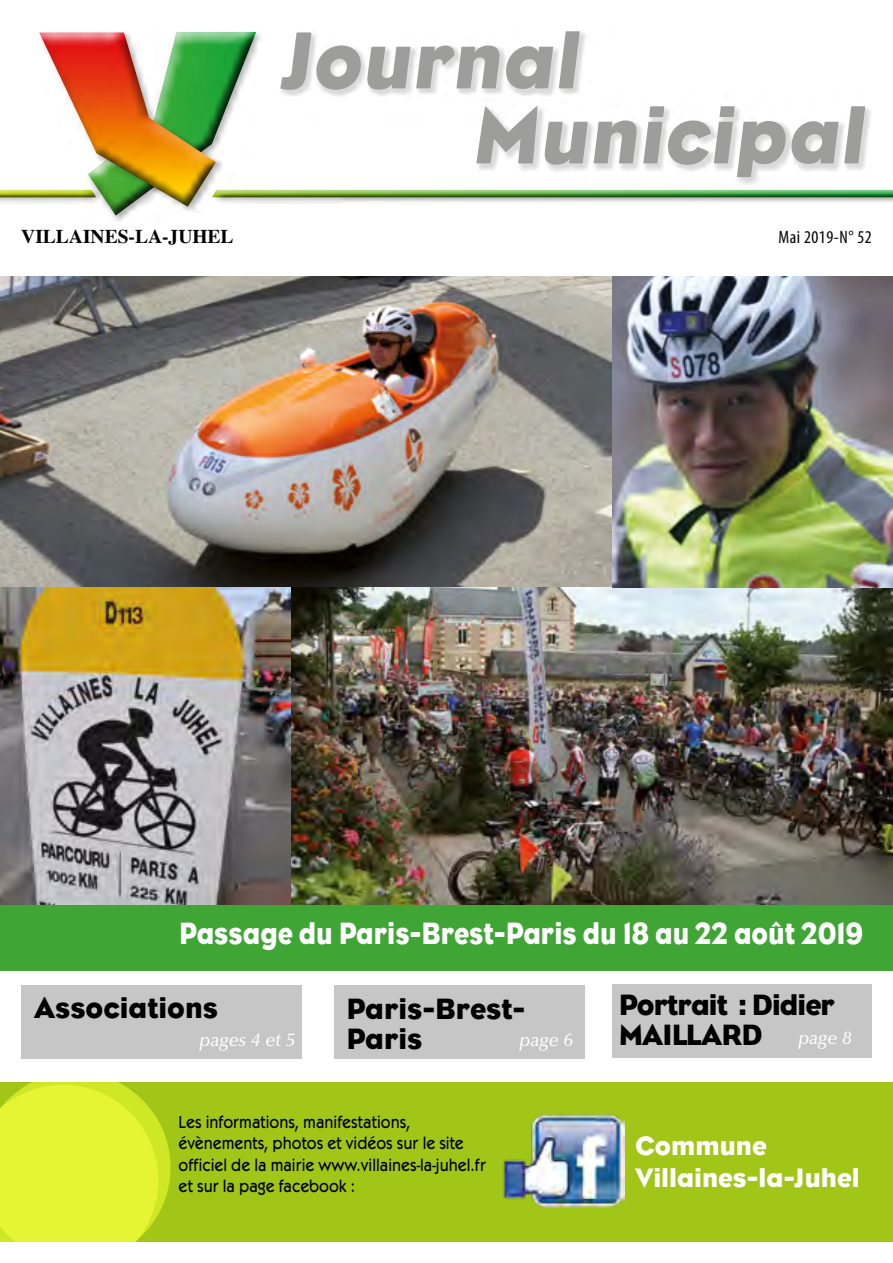
<style>
.page{position:relative;width:893px;height:1263px;background:#fff}
.page>*{position:absolute;margin:0;border:0;box-sizing:border-box;transform-origin:0 0}
.t1{font:82.5px/75px "Bureau Eagle";color:#9d9d9c}
.t2{font:31.5px "Bureau Eagle";color:#fff;scale:.89 1}
.t3{font:30px/30px "Bureau Eagle";letter-spacing:-.005em;color:#000}
.t4{font:30px/30px "Bureau Eagle";letter-spacing:-.03em;color:#000}
.t5{font:27.3px/32.7px "Bureau Eagle";color:#fff}
.t6{font:700 19.5px "Times";color:#000}
.t7{font:500 18px/21.6px "Kabel Itc T";color:#000;scale:.9 1}
.t8{font:italic 500 18px "Optima BQ";color:#fff}
.t9{font:condensed 18px "Myriad Pro";letter-spacing:.03em;color:#000}
</style>
<div class="page">
<div style="left:0;top:1082px;width:893px;height:160px;background:#a2c617"></div>
<img style="left:0;top:276px;width:893px;height:628px">
<div style="left:0;top:904px;width:893px;height:67px;background:#3fa535"></div>
<svg style="left:0;top:1082px;width:171px;height:160px;background:#dcef2f"></svg>
<div style="left:21px;top:986px;width:281px;height:73px;background:#c6c6c6"></div>
<div style="left:612px;top:984px;width:260px;height:73px;background:#c6c6c6"></div>
<div style="left:334px;top:986px;width:251px;height:73px;background:#c6c6c6"></div>
<img style="left:503px;top:1114px;width:121px;height:93px">
<svg style="left:0;top:32px;width:893px;height:184px"></svg>
<div style="left:0;top:180px;width:893px;height:19px;background:#fff;opacity:.75"></div>
<div style="left:0;top:182px;width:893px;height:17px;background:#000;opacity:.75"></div>
<div style="left:280px;top:30px;width:592px;height:155px;background:#000;opacity:.15"></div>
<p class="t6" style="left:21px;top:218px;width:214px">VILLAINES-LA-JUHEL</p>
<h1 class="t1" style="left:471px;top:23px;width:405px;text-indent:-192px">Journal<br>Municipal</h1>
<p class="t9" style="left:778px;top:226px;width:95px">Mai 2019-N° 52</p>
<h2 class="t2" style="left:179px;top:915px;width:770px">Passage du Paris-Brest-Paris du 18 au 22 août 2019</h2>
<h3 class="t3" style="left:34px;top:992px;width:186px">Associations</h3>
<p class="t8" style="left:199px;top:1029px;width:98px">pages 4 et 5</p>
<h3 class="t3" style="left:347px;top:993px;width:180px">Paris-Brest-<br>Paris</h3>
<p class="t8" style="left:519px;top:1029px;width:55px">page 6</p>
<h3 class="t4" style="left:619px;top:990px;width:218px">Portrait : Didier<br>MAILLARD</h3>
<p class="t8" style="left:798px;top:1028px;width:55px">page 8</p>
<p class="t7" style="left:179px;top:1110px;width:343px">Les informations, manifestations, évènements, photos et vidéos sur le site officiel de la mairie www.villaines-la-juhel.fr et sur la page facebook :</p>
<h3 class="t5" style="left:635px;top:1129px;width:226px">Commune<br>Villaines-la-Juhel</h3>
</div>
